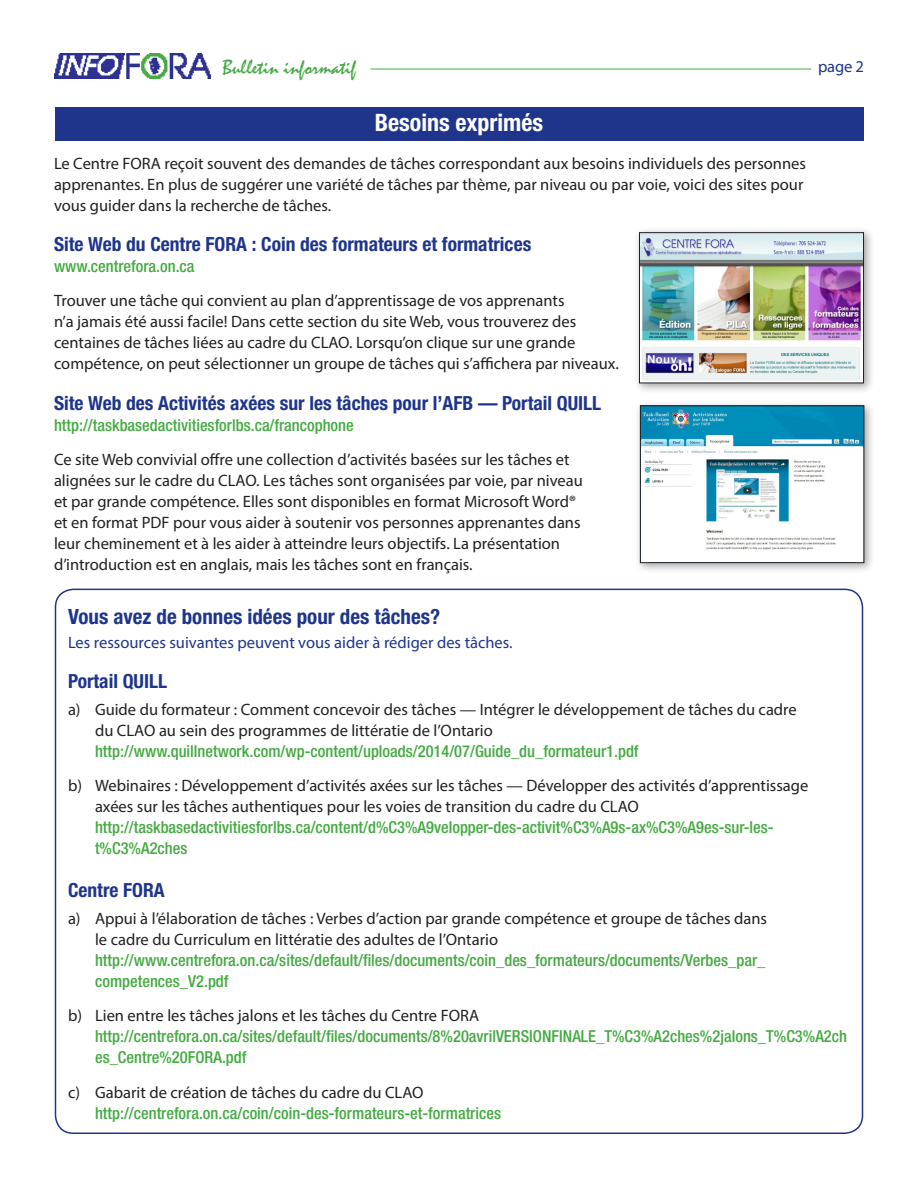
<style>
.page{position:relative;width:918px;height:1188px;background:#fff}
.page>*{position:absolute;margin:0;border:0;box-sizing:border-box;transform-origin:0 0}
.Titre_blanc{font:700 condensed 24px "Helvetica Neue LT Std";color:#fff}
.S_titre_bleu_Italiqu{font:700 condensed 21px "Helvetica Neue LT Std";color:#1e358b}
.t1{font:21px "Mistral";color:#44aa42}
.S_titre_bleu{font:700 condensed 19.5px "Helvetica Neue LT Std";color:#1e358b}
.Texte_corp{font:16.5px/21px "Myriad Pro";color:#231f20}
.Site_Web{font:500 condensed 16.5px/21px "Helvetica Neue LT Std";color:#44aa42}
.Liste_contre_la_marg{font:16.5px/21px "Myriad Pro";color:#231f20}
.Texte_corp-2{font:16.5px "Myriad Pro";color:#1e358b}
.Numero_de_la_page{font:16.5px "Myriad Pro";color:#1e358b}
</style>
<div class="page">
<img style="left:54px;top:54px;width:157px;height:24px">
<hr style="left:370px;top:69px;width:441px;height:1px;background:#44aa42">
<div style="left:55px;top:107px;width:809px;height:33px;background:#1e358b"></div>
<div style="left:634px;top:227px;width:241px;height:167px;background:#231f20;opacity:.4"></div>
<img style="left:641px;top:234px;width:221px;height:147px">
<div style="left:639px;top:232px;width:225px;height:151px;border:1px solid #231f20"></div>
<div style="left:634px;top:400px;width:241px;height:174px;background:#231f20;opacity:.4"></div>
<img style="left:642px;top:407px;width:220px;height:154px">
<div style="left:640px;top:405px;width:224px;height:158px;border:1px solid #231f20"></div>
<p class="t1" style="left:222px;top:54px;width:135px">Bulletin informatif</p>
<p class="Numero_de_la_page" style="left:818px;top:56px;width:47px">page 2</p>
<p class="Titre_blanc" style="left:375px;top:108px;width:170px">Besoins exprimés</p>
<p class="Texte_corp" style="left:54px;top:152px;width:754px">Le Centre FORA reçoit souvent des demandes de tâches correspondant aux besoins individuels des personnes apprenantes. En plus de suggérer une variété de tâches par thème, par niveau ou par voie, voici des sites pour vous guider dans la recherche de tâches.</p>
<p class="S_titre_bleu" style="left:54px;top:232px;width:479px">Site Web du Centre FORA : Coin des formateurs et formatrices</p>
<p class="Site_Web" style="left:54px;top:255px;width:142px">www.centrefora.on.ca</p>
<p class="Texte_corp" style="left:54px;top:290px;width:566px">Trouver une tâche qui convient au plan d’apprentissage de vos apprenants<br>n’a jamais été aussi facile! Dans cette section du site Web, vous trouverez des centaines de tâches liées au cadre du CLAO. Lorsqu’on clique sur une grande compétence, on peut sélectionner un groupe de tâches qui s’affichera par niveaux.</p>
<p class="S_titre_bleu" style="left:54px;top:391px;width:549px">Site Web des Activités axées sur les tâches pour l’AFB — Portail QUILL</p>
<p class="Site_Web" style="left:54px;top:414px;width:301px">http://taskbasedactivitiesforlbs.ca/francophone</p>
<p class="Texte_corp" style="left:54px;top:449px;width:530px">Ce site Web convivial offre une collection d’activités basées sur les tâches et alignées sur le cadre du CLAO. Les tâches sont organisées par voie, par niveau et par grande compétence. Elles sont disponibles en format Microsoft Word® et en format PDF pour vous aider à soutenir vos personnes apprenantes dans leur cheminement et à les aider à atteindre leurs objectifs. La présentation d’introduction est en anglais, mais les tâches sont en français.</p>
<p class="S_titre_bleu_Italiqu" style="left:68px;top:604px;width:374px">Vous avez de bonnes idées pour des tâches?</p>
<p class="Texte_corp-2" style="left:68px;top:632px;width:446px">Les ressources suivantes peuvent vous aider à rédiger des tâches.</p>
<p class="S_titre_bleu" style="left:68px;top:670px;width:101px">Portail QUILL</p>
<p class="Liste_contre_la_marg" style="left:95px;top:698px;width:703px;text-indent:-27px">a) Guide du formateur : Comment concevoir des tâches — Intégrer le développement de tâches du cadre du CLAO au sein des programmes de littératie de l’Ontario</p>
<p class="Site_Web" style="left:95px;top:740px;width:545px">http://www.quillnetwork.com/wp-content/uploads/2014/07/Guide_du_formateur1.pdf</p>
<p class="Liste_contre_la_marg" style="left:95px;top:775px;width:715px;text-indent:-27px">b) Webinaires : Développement d’activités axées sur les tâches — Développer des activités d’apprentissage axées sur les tâches authentiques pour les voies de transition du cadre du CLAO</p>
<p class="Site_Web" style="left:95px;top:817px;width:679px">http://taskbasedactivitiesforlbs.ca/content/d%C3%A9velopper-des-activit%C3%A9s-ax%C3%A9es-sur-les&shy;t%C3%A2ches</p>
<p class="S_titre_bleu" style="left:68px;top:878px;width:98px">Centre FORA</p>
<p class="Liste_contre_la_marg" style="left:95px;top:907px;width:674px;text-indent:-27px">a) Appui à l’élaboration de tâches : Verbes d’action par grande compétence et groupe de tâches dans le cadre du Curriculum en littératie des adultes de l’Ontario</p>
<p class="Site_Web" style="left:95px;top:949px;width:672px">http://www.centrefora.on.ca/sites/default/files/documents/coin_des_formateurs/documents/Verbes_par_ competences_V2.pdf</p>
<p class="Liste_contre_la_marg" style="left:68px;top:1005px;width:413px">b) Lien entre les tâches jalons et les tâches du Centre FORA</p>
<p class="Site_Web" style="left:95px;top:1026px;width:754px">http://centrefora.on.ca/sites/default/files/documents/8%20avrilVERSIONFINALE_T%C3%A2ches%2jalons_T%C3%A2ch es_Centre%20FORA.pdf</p>
<p class="Liste_contre_la_marg" style="left:68px;top:1081px;width:357px">c) Gabarit de création de tâches du cadre du CLAO</p>
<p class="Site_Web" style="left:95px;top:1102px;width:408px">http://centrefora.on.ca/coin/coin-des-formateurs-et-formatrices</p>
</div>
